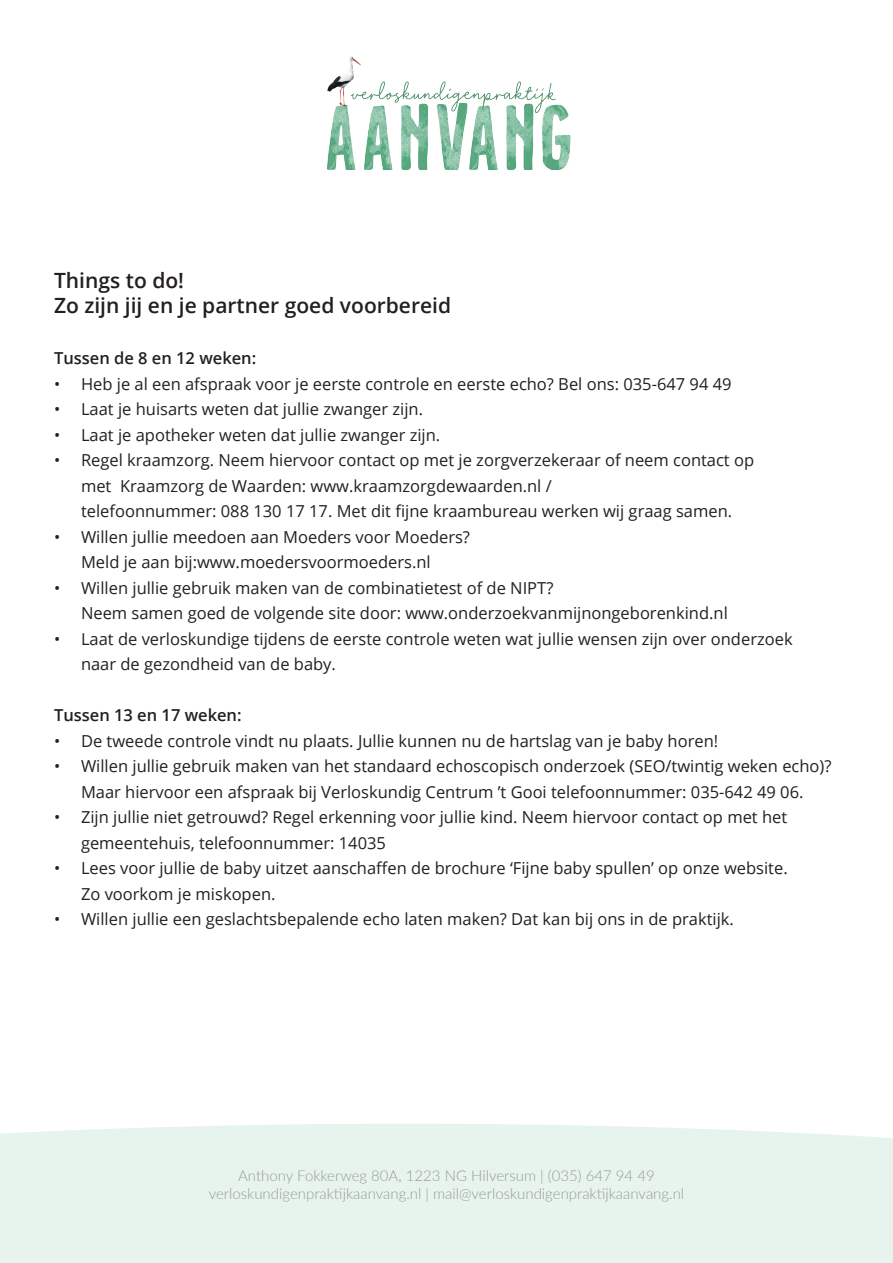
<style>
.page{position:relative;width:893px;height:1263px;background:#fff}
.page>*{position:absolute;margin:0;border:0;box-sizing:border-box;transform-origin:0 0}
.t1{font:600 21px/25.5px "Open Sans";color:#231f20}
.t2{font:16.5px/25.5px "Open Sans";color:#231f20}
.t3{font:600 16.5px "Open Sans";color:#231f20}
.t4{font:300 15px "Lato";color:#9a9898}
</style>
<div class="page">
<img style="left:327px;top:56px;width:244px;height:114px">
<div style="left:0;top:1124px;width:893px;height:139px;background:#e7f4ee"></div>
<p class="t1" style="left:54px;top:267px;width:399px">Things to do!<br>Zo zijn jij en je partner goed voorbereid</p>
<p class="t3" style="left:54px;top:347px;width:204px">Tussen de 8 en 12 weken:</p>
<p class="t2" style="left:54px;top:370px;width:679px">• Heb je al een afspraak voor je eerste controle en eerste echo? Bel ons: 035-647 94 49</p>
<p class="t2" style="left:54px;top:396px;width:371px">• Laat je huisarts weten dat jullie zwanger zijn.</p>
<p class="t2" style="left:54px;top:421px;width:388px">• Laat je apotheker weten dat jullie zwanger zijn.</p>
<p class="t2" style="left:81px;top:447px;width:675px;text-indent:-27px">• Regel kraamzorg. Neem hiervoor contact op met je zorgverzekeraar of neem contact op met Kraamzorg de Waarden: www.kraamzorgdewaarden.nl /<br>telefoonnummer: 088 130 17 17. Met dit fijne kraambureau werken wij graag samen.</p>
<p class="t2" style="left:81px;top:523px;width:391px;text-indent:-27px">• Willen jullie meedoen aan Moeders voor Moeders?<br>Meld je aan bij:www.moedersvoormoeders.nl</p>
<p class="t2" style="left:81px;top:574px;width:648px;text-indent:-27px">• Willen jullie gebruik maken van de combinatietest of de NIPT?<br>Neem samen goed de volgende site door: www.onderzoekvanmijnongeborenkind.nl</p>
<p class="t2" style="left:81px;top:625px;width:713px;text-indent:-27px">• Laat de verloskundige tijdens de eerste controle weten wat jullie wensen zijn over onderzoek naar de gezondheid van de baby.</p>
<p class="t3" style="left:54px;top:704px;width:189px">Tussen 13 en 17 weken:</p>
<p class="t2" style="left:54px;top:727px;width:666px">• De tweede controle vindt nu plaats. Jullie kunnen nu de hartslag van je baby horen!</p>
<p class="t2" style="left:54px;top:753px;width:779px;text-align:center">• Willen jullie gebruik maken van het standaard echoscopisch onderzoek (SEO/twintig weken echo)?<br>Maar hiervoor een afspraak bij Verloskundig Centrum ’t Gooi telefoonnummer: 035-642 49 06.</p>
<p class="t2" style="left:81px;top:804px;width:708px;text-indent:-27px">• Zijn jullie niet getrouwd? Regel erkenning voor jullie kind. Neem hiervoor contact op met het gemeentehuis, telefoonnummer: 14035</p>
<p class="t2" style="left:81px;top:855px;width:708px;text-indent:-27px">• Lees voor jullie de baby uitzet aanschaffen de brochure ‘Fijne baby spullen’ op onze website.<br>Zo voorkom je miskopen.</p>
<p class="t2" style="left:54px;top:906px;width:681px">• Willen jullie een geslachtsbepalende echo laten maken? Dat kan bij ons in de praktijk.</p>
<p class="t4" style="left:238px;top:1165px;width:418px">Anthony Fokkerweg 80A, 1223 NG Hilversum | (035) 647 94 49</p>
<p class="t4" style="left:209px;top:1183px;width:477px">verloskundigenpraktijkaanvang.nl | mail@verloskundigenpraktijkaanvang.nl</p>
</div>
